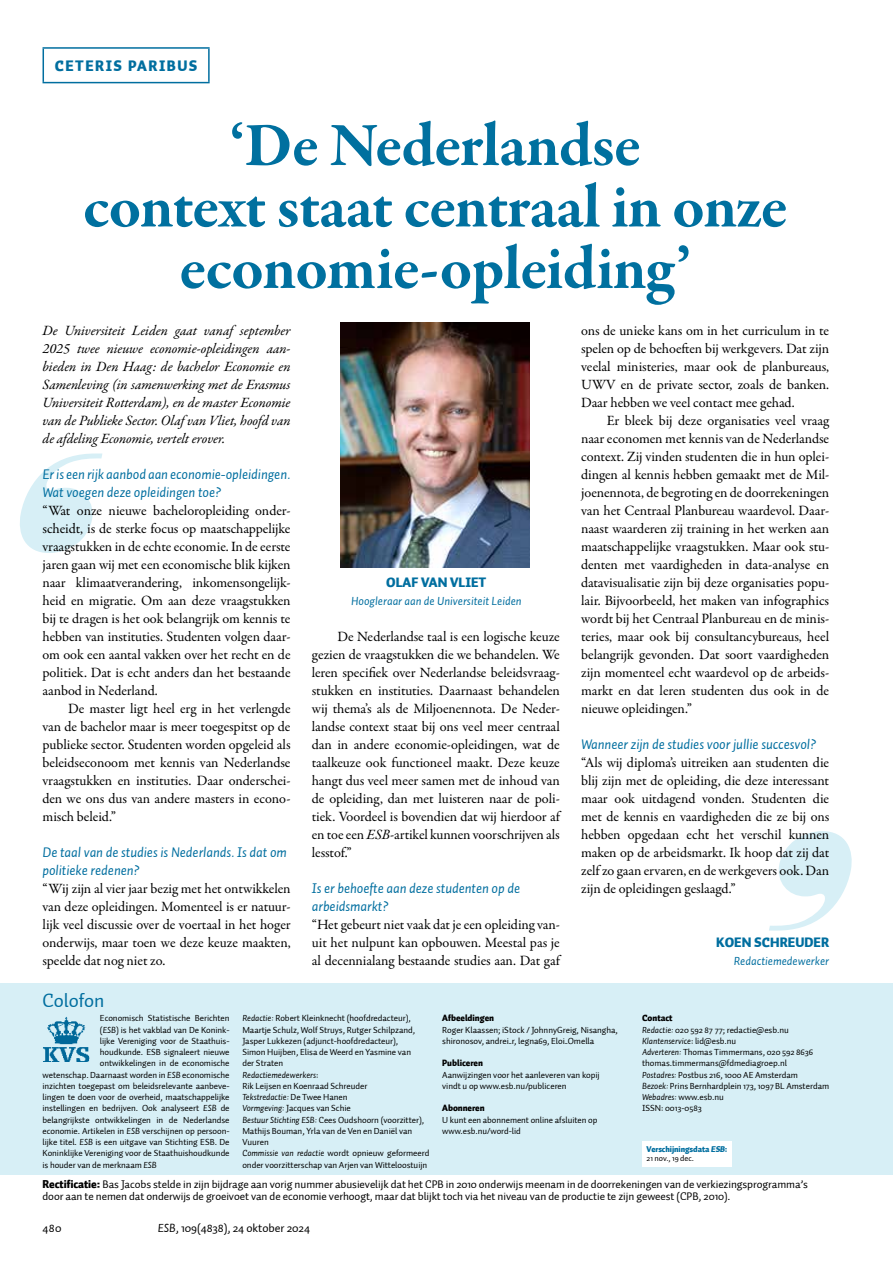
<style>
.page{position:relative;width:893px;height:1263px;background:#fff}
.page>*{position:absolute;margin:0;border:0;box-sizing:border-box;transform-origin:0 0}
.t1{font:700 63px/61.5px "Garamond Premr Pro";letter-spacing:-.015em;color:#00709f;text-align:center}
.t2{font:19.5px "Auto 1";letter-spacing:-.005em;color:#006e9f}
.t3{font:900 15px "Auto 1";letter-spacing:.1em;color:#006e9f}
.t4{font:14.25px/18px "Garamond Premr Pro";letter-spacing:-.005em;color:#000;text-align:justify}
.t5{font:italic 14.25px/18px "Garamond Premr Pro";letter-spacing:-.005em;color:#000;text-align:justify}
.t6{font:italic 14.25px/18px "Auto 1";letter-spacing:-.005em;color:#006e9f}
.t7{font:900 13.5px "Auto 1";color:#006e9f}
.t8{font:italic 12px "Auto 1";color:#006e9f}
.t9{font:12px "Auto 1";letter-spacing:-.005em;color:#000}
.t10{font:11.25px/12px "Auto 1";letter-spacing:-.005em;color:#000}
.t11{font:9px/11.2px "Auto 1";letter-spacing:-.005em;color:#000}
.t12{font:900 9px "Auto 1";letter-spacing:-.005em;color:#000}
.t13{font:900 8.25px "Auto 1";letter-spacing:-.01em;color:#006e9f}
.t14{font:8.25px "Auto 1";letter-spacing:-.005em;color:#000}
.s1{font-style:italic}
.s2{font-weight:900}
</style>
<div class="page">
<hr style="left:43px;top:47px;width:167px;height:2px;background:#006e9f">
<hr style="left:43px;top:82px;width:167px;height:1px;background:#006e9f">
<hr style="left:43px;top:49px;width:1px;height:33px;background:#006e9f">
<hr style="left:208px;top:49px;width:2px;height:33px;background:#006e9f">
<div style="left:0;top:983px;width:893px;height:192px;background:#d7eff6"></div>
<div style="left:642px;top:1142px;width:90px;height:25px;background:#fff"></div>
<img style="left:43px;top:1016px;width:47px;height:46px">
<img style="left:341px;top:323px;width:188px;height:244px">
<p class="t3" style="left:55px;top:56px;width:144px">CETERIS PARIBUS</p>
<h1 class="t1" style="left:83px;top:115px;width:706px">‘De Nederlandse<br>context staat centraal in onze economie-opleiding’</h1>
<p class="t5" style="left:43px;top:322px;width:250px">De Universiteit Leiden gaat vanaf september 2025 twee nieuwe economie-opleidingen aan&shy;bieden in Den Haag: de bachelor Economie en Samenleving (in samenwerking met de Erasmus Universiteit Rotterdam), en de master Economie van de Publieke Sector. Olaf van Vliet, hoofd van de afdeling Economie, vertelt erover.</p>
<p class="t6" style="left:43px;top:465px;width:250px">Er is een rijk aanbod aan economie-opleidingen.<br>Wat voegen deze opleidingen toe?</p>
<p class="t4" style="left:43px;top:502px;width:250px">“Wat onze nieuwe bacheloropleiding onder&shy;scheidt, is de sterke focus op maatschappelijke vraagstukken in de echte economie. In de eerste jaren gaan wij met een economische blik kijken naar klimaatverandering, inkomensongelijk&shy;heid en migratie. Om aan deze vraagstukken bij te dragen is het ook belangrijk om kennis te hebben van instituties. Studenten volgen daar&shy;om ook een aantal vakken over het recht en de politiek. Dat is echt anders dan het bestaande aanbod in Nederland.</p>
<p class="t4" style="left:43px;top:700px;width:250px;text-indent:26px">De master ligt heel erg in het verlengde van de bachelor maar is meer toegespitst op de publieke sector. Studenten worden opgeleid als beleidseconoom met kennis van Nederlandse vraagstukken en instituties. Daar onderschei&shy;den we ons dus van andere masters in econo&shy;misch beleid.”</p>
<p class="t6" style="left:43px;top:843px;width:246px">De taal van de studies is Nederlands. Is dat om politieke redenen?</p>
<p class="t4" style="left:43px;top:880px;width:250px">“Wij zijn al vier jaar bezig met het ontwikkelen van deze opleidingen. Momenteel is er natuur&shy;lijk veel discussie over de voertaal in het hoger onderwijs, maar toen we deze keuze maakten, speelde dat nog niet zo.</p>
<h2 class="t2" style="left:43px;top:988px;width:64px">Colofon</h2>
<p class="t7" style="left:386px;top:574px;width:102px">OLAF VAN VLIET</p>
<p class="t8" style="left:351px;top:593px;width:172px">Hoogleraar aan de Universiteit Leiden</p>
<p class="t4" style="left:312px;top:628px;width:250px;text-indent:26px">De Nederlandse taal is een logische keuze gezien de vraagstukken die we behandelen. We leren specifiek over Nederlandse beleidsvraag&shy;stukken en instituties. Daarnaast behandelen wij thema’s als de Miljoenennota. De Neder&shy;landse context staat bij ons veel meer centraal dan in andere economie-opleidingen, wat de taalkeuze ook functioneel maakt. Deze keuze hangt dus veel meer samen met de inhoud van de opleiding, dan met luisteren naar de poli&shy;tiek. Voordeel is bovendien dat wij hierdoor af en toe een <span class="s1">ESB</span>-artikel kunnen voorschrijven als lesstof.”</p>
<p class="t6" style="left:312px;top:879px;width:210px">Is er behoefte aan deze studenten op de arbeidsmarkt?</p>
<p class="t4" style="left:312px;top:916px;width:250px">“Het gebeurt niet vaak dat je een opleiding van&shy;uit het nulpunt kan opbouwen. Meestal pas je al decennialang bestaande studies aan. Dat gaf</p>
<p class="t4" style="left:581px;top:322px;width:250px">ons de unieke kans om in het curriculum in te spelen op de behoeften bij werkgevers. Dat zijn veelal ministeries, maar ook de planbureaus, UWV en de private sector, zoals de banken.<br>Daar hebben we veel contact mee gehad.</p>
<p class="t4" style="left:581px;top:412px;width:250px;text-indent:26px">Er bleek bij deze organisaties veel vraag naar economen met kennis van de Nederlandse context. Zij vinden studenten die in hun oplei&shy;dingen al kennis hebben gemaakt met de Mil&shy;joenennota, de begroting en de doorrekeningen van het Centraal Planbureau waardevol. Daar&shy;naast waarderen zij training in het werken aan maatschappelijke vraagstukken. Maar ook stu&shy;denten met vaardigheden in data-analyse en datavisualisatie zijn bij deze organisaties popu&shy;lair. Bijvoorbeeld, het maken van infographics wordt bij het Centraal Planbureau en de minis&shy;teries, maar ook bij consultancybureaus, heel belangrijk gevonden. Dat soort vaardigheden zijn momenteel echt waardevol op de arbeids&shy;markt en dat leren studenten dus ook in de nieuwe opleidingen.”</p>
<p class="t6" style="left:581px;top:735px;width:237px">Wanneer zijn de studies voor jullie succesvol?</p>
<p class="t4" style="left:581px;top:754px;width:250px">“Als wij diploma’s uitreiken aan studenten die blij zijn met de opleiding, die deze interessant maar ook uitdagend vonden. Studenten die met de kennis en vaardigheden die ze bij ons hebben opgedaan echt het verschil kunnen maken op de arbeidsmarkt. Ik hoop dat zij dat zelf zo gaan ervaren, en de werkgevers ook. Dan zijn de opleidingen geslaagd.”</p>
<p class="t7" style="left:716px;top:934px;width:114px">KOEN SCHREUDER</p>
<p class="t8" style="left:734px;top:953px;width:97px">Redactiemedewerker</p>
<p class="t11" style="left:100px;top:1013px;width:131px">Economisch Statistische Berichten</p>
<p class="t11" style="left:100px;top:1024px;width:131px">(<span class="s1">ESB</span>) is het vakblad van De Konink-</p>
<p class="t11" style="left:100px;top:1035px;width:131px">lijke Vereniging voor de Staathuis-</p>
<p class="t11" style="left:100px;top:1047px;width:131px">houdkunde. ESB signaleert nieuwe</p>
<p class="t11" style="left:100px;top:1058px;width:131px">ontwikkelingen in de economische</p>
<p class="t11" style="left:43px;top:1069px;width:189px">wetenschap. Daarnaast worden in <span class="s1">ESB</span> economische</p>
<p class="t11" style="left:43px;top:1080px;width:189px">inzichten toegepast om beleidsrelevante aanbeve-</p>
<p class="t11" style="left:43px;top:1092px;width:189px">lingen te doen voor de overheid, maatschappelijke</p>
<p class="t11" style="left:43px;top:1103px;width:189px">instellingen en bedrijven. Ook analyseert <span class="s1">ESB</span> de</p>
<p class="t11" style="left:43px;top:1114px;width:189px">belangrijkste ontwikkelingen in de Nederlandse</p>
<p class="t11" style="left:43px;top:1125px;width:189px">economie. Artikelen in <span class="s1">ESB</span> verschijnen op persoon-</p>
<p class="t11" style="left:43px;top:1137px;width:189px">lijke titel. <span class="s1">ESB</span> is een uitgave van Stichting ESB. De</p>
<p class="t11" style="left:43px;top:1148px;width:189px">Koninklijke Vereniging voor de Staathuishoudkunde</p>
<p class="t11" style="left:43px;top:1159px;width:116px">is houder van de merknaam <span class="s1">ESB</span></p>
<p class="t11" style="left:242px;top:1013px;width:189px"><span class="s1">Redactie:</span> Robert Kleinknecht (hoofdredacteur), Maartje Schulz, Wolf Struys, Rutger Schilpzand, Jasper Lukkezen (adjunct-hoofdredacteur),<br>Simon Huijben, Elisa de Weerd en Yasmine van<br>der Straten<br><span class="s1">Redactiemedewerkers</span>:<br>Rik Leijsen en Koenraad Schreuder<br><span class="s1">Tekstredactie:</span> De Twee Hanen<br><span class="s1">Vormgeving:</span> Jacques van Schie<br><span class="s1">Bestuur Stichting ESB:</span> Cees Oudshoorn (voorzitter), Mathijs Bouman, Yrla van de Ven en Daniël van Vuuren<br><span class="s1">Commissie van redactie</span> wordt opnieuw geformeerd onder voorzitterschap van Arjen van Witteloostuijn</p>
<p class="t12" style="left:442px;top:1012px;width:53px">Afbeeldingen</p>
<p class="t11" style="left:442px;top:1024px;width:177px">Roger Klaassen; iStock / JohnnyGreig, Nisangha, shironosov, andrei_r, legna69, Eloi_Omella</p>
<p class="t12" style="left:442px;top:1057px;width:42px">Publiceren</p>
<p class="t11" style="left:442px;top:1069px;width:159px">Aanwijzingen voor het aanleveren van kopij vindt u op www.esb.nu/publiceren</p>
<p class="t12" style="left:442px;top:1102px;width:44px">Abonneren</p>
<p class="t11" style="left:442px;top:1114px;width:157px">U kunt een abonnement online afsluiten op www.esb.nu/word-lid</p>
<p class="t11" style="left:642px;top:1013px;width:189px"><span class="s2">Contact<br></span><span class="s1">Redactie:</span> 020 592 87 77; redactie@esb.nu<br><span class="s1">Klantenservice</span>: lid@esb.nu<br><span class="s1">Adverteren:</span> Thomas Timmermans, 020 592 8636 thomas.timmermans@fdmediagroep.nl<br><span class="s1">Postadres:</span> Postbus 216, 1000 AE Amsterdam<br><span class="s1">Bezoek:</span> Prins Bernhardplein 173, 1097 BL Amsterdam<br><span class="s1">Webadres:</span> www.esb.nu<br>ISSN: 0013-0583</p>
<p class="t13" style="left:647px;top:1144px;width:82px">Verschijningsdata ESB:</p>
<p class="t14" style="left:647px;top:1153px;width:49px">21 nov., 19 dec.</p>
<p class="t10" style="left:43px;top:1178px;width:767px"><span class="s2">Rectificatie:</span> Bas Jacobs stelde in zijn bijdrage aan vorig nummer abusievelijk dat het CPB in 2010 onderwijs meenam in de doorrekeningen van de verkiezingsprogramma’s door aan te nemen dat onderwijs de groeivoet van de economie verhoogt, maar dat blijkt toch via het niveau van de productie te zijn geweest (CPB, 2010).</p>
<p class="t9" style="left:43px;top:1221px;width:20px">480</p>
<p class="t9" style="left:158px;top:1221px;width:154px"><span class="s1">ESB</span>, 109(4838), 24 oktober 2024</p>
</div>
